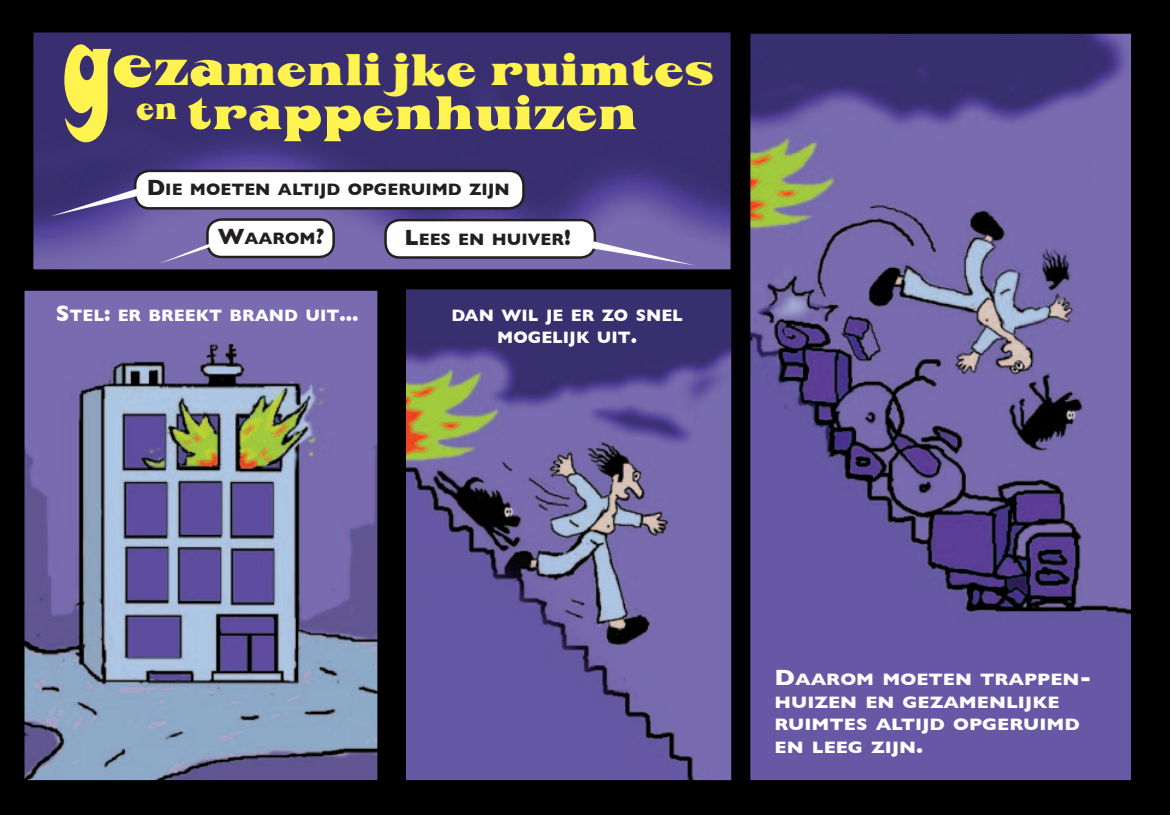
<style>
.page{position:relative;width:1170px;height:815px;background:#fff}
.page>*{position:absolute;margin:0;border:0;box-sizing:border-box;transform-origin:0 0}
.Normaal{font:121.75px "Egbert";color:#fff34f;scale:.58 1}
.Normaal-2{font:45px "Egbert";color:#fff34f;scale:1.17 1}
.Normaal-3{font:42.5px "Egbert";color:#fff34f;scale:1.17 1}
.Normaal-4{font:30px "Egbert";color:#fff34f}
.Normaal-5{font:700 17px/22.5px "Gill Sans";color:#fff;scale:1.11 1}
.Normaal-6{font:700 17px "Gill Sans";color:#fff}
.Normaal-7{font:700 17px "Gill Sans";color:#231f20}
.s1{font-size:57.5px}
.s2{font-size:50px}
.s3{font-size:47.5px}
.s4{font-size:22.5px}
</style>
<div class="page">
<div style="left:0;top:0;width:1169px;height:815px;background:#000"></div>
<img style="left:34px;top:33px;width:695px;height:235px">
<div style="left:28px;top:27px;width:707px;height:247px;border:5px solid #000"></div>
<img style="left:25px;top:292px;width:351px;height:487px">
<div style="left:19px;top:286px;width:363px;height:499px;border:5px solid #000"></div>
<img style="left:406px;top:290px;width:324px;height:489px">
<div style="left:400px;top:284px;width:336px;height:501px;border:5px solid #000"></div>
<img style="left:751px;top:35px;width:378px;height:744px">
<div style="left:745px;top:29px;width:394px;height:756px;border:5px solid #000"></div>
<div style="left:135px;top:171px;width:388px;height:37px;background:#fff;border-radius:14px"></div>
<div style="left:134px;top:170px;width:390px;height:40px;border:2px solid #231f20;border-radius:14px"></div>
<svg style="left:50px;top:188px;width:93px;height:28px;background:#615794"></svg>
<div style="left:385px;top:220px;width:209px;height:38px;background:#fff;border-radius:14px"></div>
<div style="left:384px;top:219px;width:212px;height:40px;border:2px solid #231f20;border-radius:14px"></div>
<svg style="left:585px;top:240px;width:110px;height:25px;background:#8e83bb"></svg>
<div style="left:207px;top:220px;width:126px;height:37px;background:#fff;border-radius:14px"></div>
<div style="left:206px;top:218px;width:129px;height:40px;border:2px solid #231f20;border-radius:14px"></div>
<svg style="left:158px;top:242px;width:61px;height:22px"></svg>
<p class="Normaal" style="left:65px;top:0;width:86px">g</p>
<p class="Normaal-3" style="left:114px;top:47px;width:516px"><span class="s1">e</span><span class="s2">z</span><span class="s3">a</span>menlijke ruimtes</p>
<p class="Normaal-2" style="left:188px;top:89px;width:387px">trappenhuizen</p>
<p class="Normaal-7" style="left:147px;top:179px;width:364px"><span class="s4">D</span>IE MOETEN ALTIJD OPGERUIMD ZIJN</p>
<p class="Normaal-7" style="left:404px;top:230px;width:168px"><span class="s4">L</span>EES EN HUIVER<span class="s4">!</span></p>
<p class="Normaal-4" style="left:137px;top:92px;width:43px">en</p>
<p class="Normaal-7" style="left:218px;top:229px;width:108px"><span class="s4">W</span>AAROM<span class="s4">?</span></p>
<p class="Normaal-6" style="left:56px;top:305px;width:304px"><span class="s4">S</span>TEL<span class="s4">:</span> ER BREEKT BRAND UIT<span class="s4">...</span></p>
<p class="Normaal-6" style="left:451px;top:305px;width:233px">DAN WIL JE ER ZO SNEL</p>
<p class="Normaal-6" style="left:497px;top:328px;width:141px">MOGELIJK UIT<span class="s4">.</span></p>
<p class="Normaal-5" style="left:774px;top:668px;width:287px"><span class="s4">D</span>AAROM MOETEN TRAPPEN<span class="s4">-</span></p>
<p class="Normaal-5" style="left:774px;top:691px;width:276px">HUIZEN EN GEZAMENLIJKE<br>RUIMTES ALTIJD OPGERUIMD</p>
<p class="Normaal-5" style="left:774px;top:736px;width:135px">EN LEEG ZIJN<span class="s4">.</span></p>
</div>
